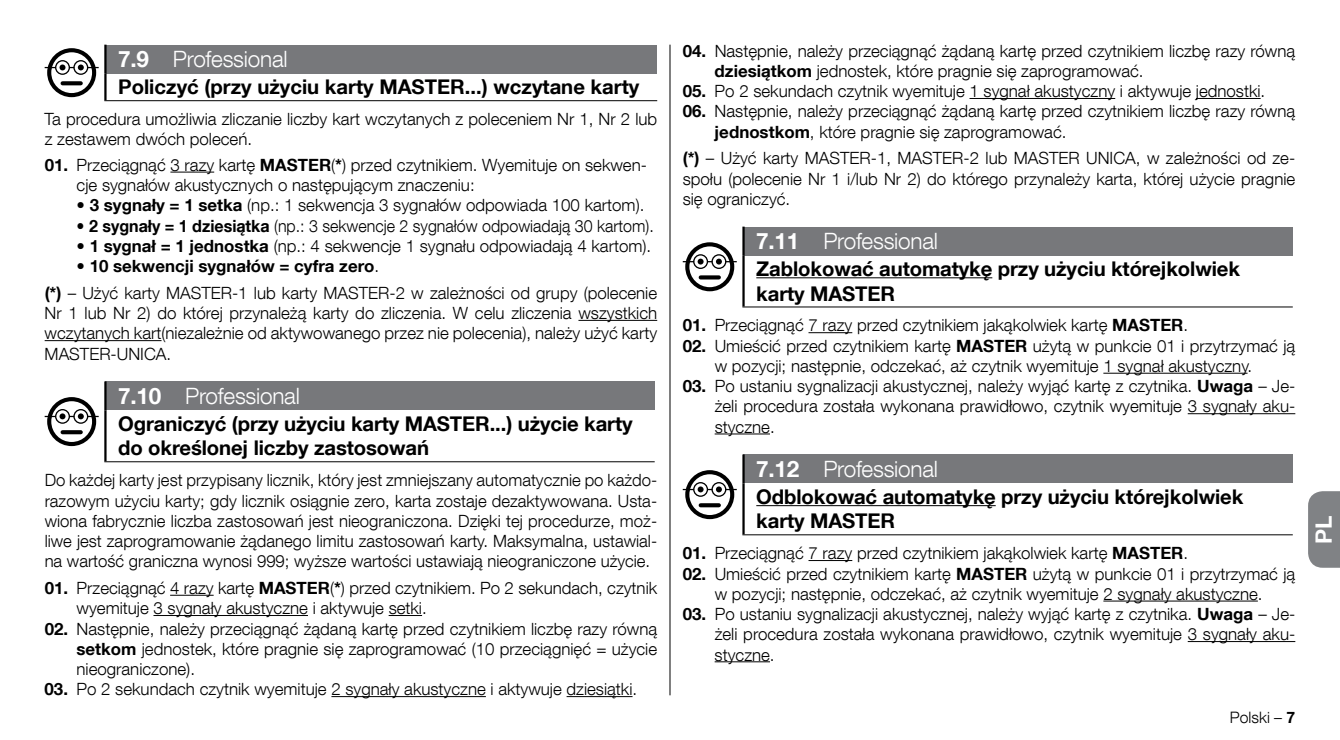
<style>
.page{position:relative;width:1340px;height:740px;background:#fff}
.page>*{position:absolute;margin:0;border:0;box-sizing:border-box;transform-origin:0 0}
.t1{font:300 22.5px "Helvetica Neue LT Com";letter-spacing:-.01em;color:#fff}
.t2{font:700 22.5px "Helvetica Neue LT Com";color:#fff}
.t3{font:700 20.25px/24.3px "Helvetica Neue LT Com";letter-spacing:-.005em;color:#000}
.t4{font:300 16.88px/20.2px "Helvetica Neue LT Com";color:#000}
.t5{font:300 16.88px "Helvetica Neue LT Com";color:#000;scale:.95 1}
.t6{font:300 15.75px "Helvetica Neue LT Com";color:#000}
.s1{font-weight:700}
</style>
<div class="page">
<hr style="left:669px;top:45px;width:1px;height:650px;background:#000">
<svg style="left:1308px;top:491px;width:31px;height:77px;background:#85878a"></svg>
<hr style="left:170px;top:172px;width:44px;height:1px;background:#000">
<hr style="left:578px;top:320px;width:79px;height:1px;background:#000">
<hr style="left:45px;top:340px;width:116px;height:1px;background:#000">
<hr style="left:170px;top:595px;width:44px;height:1px;background:#000">
<hr style="left:153px;top:615px;width:155px;height:1px;background:#000">
<hr style="left:388px;top:615px;width:34px;height:1px;background:#000">
<hr style="left:331px;top:696px;width:155px;height:1px;background:#000">
<hr style="left:566px;top:696px;width:66px;height:1px;background:#000">
<div style="left:105px;top:45px;width:552px;height:28px;background:#77787b"></div>
<hr style="left:104px;top:45px;width:3px;height:28px;background:#000">
<hr style="left:104px;top:73px;width:3px;height:27px;background:#000">
<hr style="left:104px;top:100px;width:553px;height:1px;background:#000">
<svg style="left:47px;top:48px;width:49px;height:49px"></svg>
<div style="left:51px;top:52px;width:41px;height:41px;background:#fff;border-radius:50%"></div>
<svg style="left:45px;top:60px;width:54px;height:15px"></svg>
<svg style="left:63px;top:81px;width:18px;height:4px"></svg>
<div style="left:105px;top:381px;width:549px;height:29px;background:#77787b"></div>
<hr style="left:104px;top:381px;width:3px;height:29px;background:#000">
<hr style="left:104px;top:410px;width:3px;height:51px;background:#000">
<hr style="left:104px;top:461px;width:550px;height:1px;background:#000">
<svg style="left:47px;top:397px;width:49px;height:49px"></svg>
<div style="left:51px;top:401px;width:41px;height:41px;background:#fff;border-radius:50%"></div>
<svg style="left:45px;top:409px;width:54px;height:15px"></svg>
<svg style="left:63px;top:430px;width:18px;height:4px"></svg>
<hr style="left:969px;top:98px;width:146px;height:1px;background:#000">
<hr style="left:1195px;top:98px;width:65px;height:1px;background:#000">
<hr style="left:808px;top:332px;width:44px;height:1px;background:#000">
<hr style="left:1103px;top:373px;width:144px;height:1px;background:#000">
<hr style="left:1187px;top:413px;width:108px;height:1px;background:#000">
<hr style="left:714px;top:433px;width:56px;height:1px;background:#000">
<hr style="left:808px;top:560px;width:44px;height:1px;background:#000">
<hr style="left:1103px;top:601px;width:154px;height:1px;background:#000">
<hr style="left:1187px;top:641px;width:108px;height:1px;background:#000">
<hr style="left:714px;top:661px;width:56px;height:1px;background:#000">
<div style="left:743px;top:227px;width:549px;height:28px;background:#77787b"></div>
<hr style="left:742px;top:227px;width:2px;height:28px;background:#000">
<hr style="left:742px;top:255px;width:2px;height:51px;background:#000">
<hr style="left:742px;top:306px;width:550px;height:1px;background:#000">
<svg style="left:685px;top:242px;width:49px;height:49px"></svg>
<div style="left:689px;top:246px;width:41px;height:41px;background:#fff;border-radius:50%"></div>
<svg style="left:682px;top:254px;width:54px;height:15px"></svg>
<svg style="left:700px;top:275px;width:19px;height:4px"></svg>
<hr style="left:756px;top:277px;width:236px;height:1px;background:#000">
<div style="left:743px;top:454px;width:549px;height:29px;background:#77787b"></div>
<hr style="left:742px;top:454px;width:2px;height:29px;background:#000">
<hr style="left:742px;top:483px;width:2px;height:51px;background:#000">
<hr style="left:742px;top:534px;width:550px;height:1px;background:#000">
<svg style="left:685px;top:470px;width:49px;height:49px"></svg>
<div style="left:689px;top:474px;width:41px;height:41px;background:#fff;border-radius:50%"></div>
<svg style="left:682px;top:482px;width:54px;height:15px"></svg>
<svg style="left:700px;top:503px;width:19px;height:4px"></svg>
<hr style="left:756px;top:505px;width:239px;height:1px;background:#000">
<h1 class="t1" style="left:118px;top:45px;width:171px"><span class="s1">7.9</span> Professional</h1>
<p class="t3" style="left:118px;top:74px;width:522px">Policzyć (przy użyciu karty MASTER...) wczytane karty</p>
<p class="t4" style="left:45px;top:109px;width:614px">Ta procedura umożliwia zliczanie liczby kart wczytanych z poleceniem Nr 1, Nr 2 lub z zestawem dwóch poleceń.</p>
<p class="t4" style="left:77px;top:154px;width:572px;text-indent:-32px"><span class="s1">01.</span> Przeciągnąć 3 razy kartę <span class="s1">MASTER</span>(<span class="s1">*</span>) przed czytnikiem. Wyemituje on sekwen&shy;cje sygnałów akustycznych o następującym znaczeniu:</p>
<p class="t4" style="left:77px;top:195px;width:569px">• <span class="s1">3 sygnały = 1 setka</span> (np.: 1 sekwencja 3 sygnałów odpowiada 100 kartom).</p>
<p class="t5" style="left:77px;top:215px;width:609px">• <span class="s1">2 sygnały = 1 dziesiątka</span> (np.: 3 sekwencje 2 sygnałów odpowiadają 30 kartom).</p>
<p class="t4" style="left:77px;top:235px;width:576px"><span class="s1">• 1 sygnał = 1 jednostka</span> (np.: 4 sekwencje 1 sygnału odpowiadają 4 kartom).</p>
<p class="t4" style="left:45px;top:252px;width:614px;line-height:26.6px;text-indent:32px">• <span class="s1">10 sekwencji sygnałów = cyfra zero</span>.<br><span class="s1">(*)</span> – Użyć karty MASTER-1 lub karty MASTER-2 w zależności od grupy (polecenie</p>
<p class="t4" style="left:45px;top:303px;width:614px;text-align:justify">Nr 1 lub Nr 2) do której przynależą karty do zliczenia. W celu zliczenia wszystkich wczytanych kart(niezależnie od aktywowanego przez nie polecenia), należy użyć karty MASTER-UNICA.</p>
<h1 class="t1" style="left:118px;top:382px;width:183px"><span class="s1">7.10</span> Professional</h1>
<p class="t3" style="left:118px;top:411px;width:516px">Ograniczyć (przy użyciu karty MASTER...) użycie karty do określonej liczby zastosowań</p>
<p class="t4" style="left:45px;top:470px;width:614px;text-align:justify">Do każdej karty jest przypisany licznik, który jest zmniejszany automatycznie po każdo&shy;razowym użyciu karty; gdy licznik osiągnie zero, karta zostaje dezaktywowana. Usta&shy;wiona fabrycznie liczba zastosowań jest nieograniczona. Dzięki tej procedurze, moż&shy;liwe jest zaprogramowanie żądanego limitu zastosowań karty. Maksymalna, ustawial&shy;na wartość graniczna wynosi 999; wyższe wartości ustawiają nieograniczone użycie.</p>
<p class="t4" style="left:77px;top:577px;width:582px;text-indent:-32px"><span class="s1">01.</span> Przeciągnąć 4 razy kartę <span class="s1">MASTER</span>(<span class="s1">*</span>) przed czytnikiem. Po 2 sekundach, czytnik wyemituje 3 sygnały akustyczne i aktywuje setki.</p>
<p class="t4" style="left:76px;top:618px;width:582px;text-align:justify;text-indent:-32px"><span class="s1">02.</span> Następnie, należy przeciągnąć żądaną kartę przed czytnikiem liczbę razy równą <span class="s1">setkom</span> jednostek, które pragnie się zaprogramować (10 przeciągnięć = użycie nieograniczone).</p>
<p class="t4" style="left:45px;top:679px;width:594px"><span class="s1">03.</span> Po 2 sekundach czytnik wyemituje 2 sygnały akustyczne i aktywuje dziesiątki.</p>
<p class="t4" style="left:714px;top:40px;width:582px;text-indent:-32px"><span class="s1">04.</span> Następnie, należy przeciągnąć żądaną kartę przed czytnikiem liczbę razy równą <span class="s1">dziesiątkom</span> jednostek, które pragnie się zaprogramować.</p>
<p class="t4" style="left:682px;top:81px;width:584px"><span class="s1">05.</span> Po 2 sekundach czytnik wyemituje 1 sygnał akustyczny i aktywuje jednostki.</p>
<p class="t4" style="left:714px;top:101px;width:582px;text-indent:-32px"><span class="s1">06.</span> Następnie, należy przeciągnąć żądaną kartę przed czytnikiem liczbę razy równą <span class="s1">jednostkom</span>, które pragnie się zaprogramować.</p>
<p class="t4" style="left:682px;top:148px;width:614px;text-align:justify"><span class="s1">(*)</span> – Użyć karty MASTER-1, MASTER-2 lub MASTER UNICA, w zależności od ze&shy;społu (polecenie Nr 1 i/lub Nr 2) do którego przynależy karta, której użycie pragnie się ograniczyć.</p>
<h1 class="t1" style="left:756px;top:227px;width:183px"><span class="s1">7.11</span> Professional</h1>
<p class="t3" style="left:756px;top:256px;width:485px">Zablokować automatykę przy użyciu którejkolwiek karty MASTER</p>
<p class="t4" style="left:682px;top:315px;width:507px"><span class="s1">01.</span> Przeciągnąć 7 razy przed czytnikiem jakąkolwiek kartę <span class="s1">MASTER</span>.</p>
<p class="t4" style="left:714px;top:335px;width:582px;text-indent:-32px"><span class="s1">02.</span> Umieścić przed czytnikiem kartę <span class="s1">MASTER</span> użytą w punkcie 01 i przytrzymać ją w pozycji; następnie, odczekać, aż czytnik wyemituje 1 sygnał akustyczny.</p>
<p class="t4" style="left:714px;top:376px;width:582px;text-align:justify;text-indent:-32px"><span class="s1">03.</span> Po ustaniu sygnalizacji akustycznej, należy wyjąć kartę z czytnika. <span class="s1">Uwaga</span> – Je&shy;żeli procedura została wykonana prawidłowo, czytnik wyemituje 3 sygnały aku&shy;styczne.</p>
<h1 class="t1" style="left:756px;top:455px;width:183px"><span class="s1">7.12</span> Professional</h1>
<p class="t3" style="left:756px;top:484px;width:488px">Odblokować automatykę przy użyciu którejkolwiek karty MASTER</p>
<p class="t4" style="left:682px;top:543px;width:507px"><span class="s1">01.</span> Przeciągnąć 7 razy przed czytnikiem jakąkolwiek kartę <span class="s1">MASTER</span>.</p>
<p class="t4" style="left:682px;top:563px;width:614px;text-align:center"><span class="s1">02.</span> Umieścić przed czytnikiem kartę <span class="s1">MASTER</span> użytą w punkcie 01 i przytrzymać ją w pozycji; następnie, odczekać, aż czytnik wyemituje 2 sygnały akustyczne.</p>
<p class="t4" style="left:714px;top:603px;width:582px;text-align:justify;text-indent:-32px"><span class="s1">03.</span> Po ustaniu sygnalizacji akustycznej, należy wyjąć kartę z czytnika. <span class="s1">Uwaga</span> – Je&shy;żeli procedura została wykonana prawidłowo, czytnik wyemituje 3 sygnały aku&shy;styczne.</p>
<p class="t6" style="left:1229px;top:707px;width:67px">Polski – <span class="s1">7</span></p>
<h1 class="t2" style="left:1309px;top:544px;width:30px;rotate:-90deg">PL</h1>
</div>
